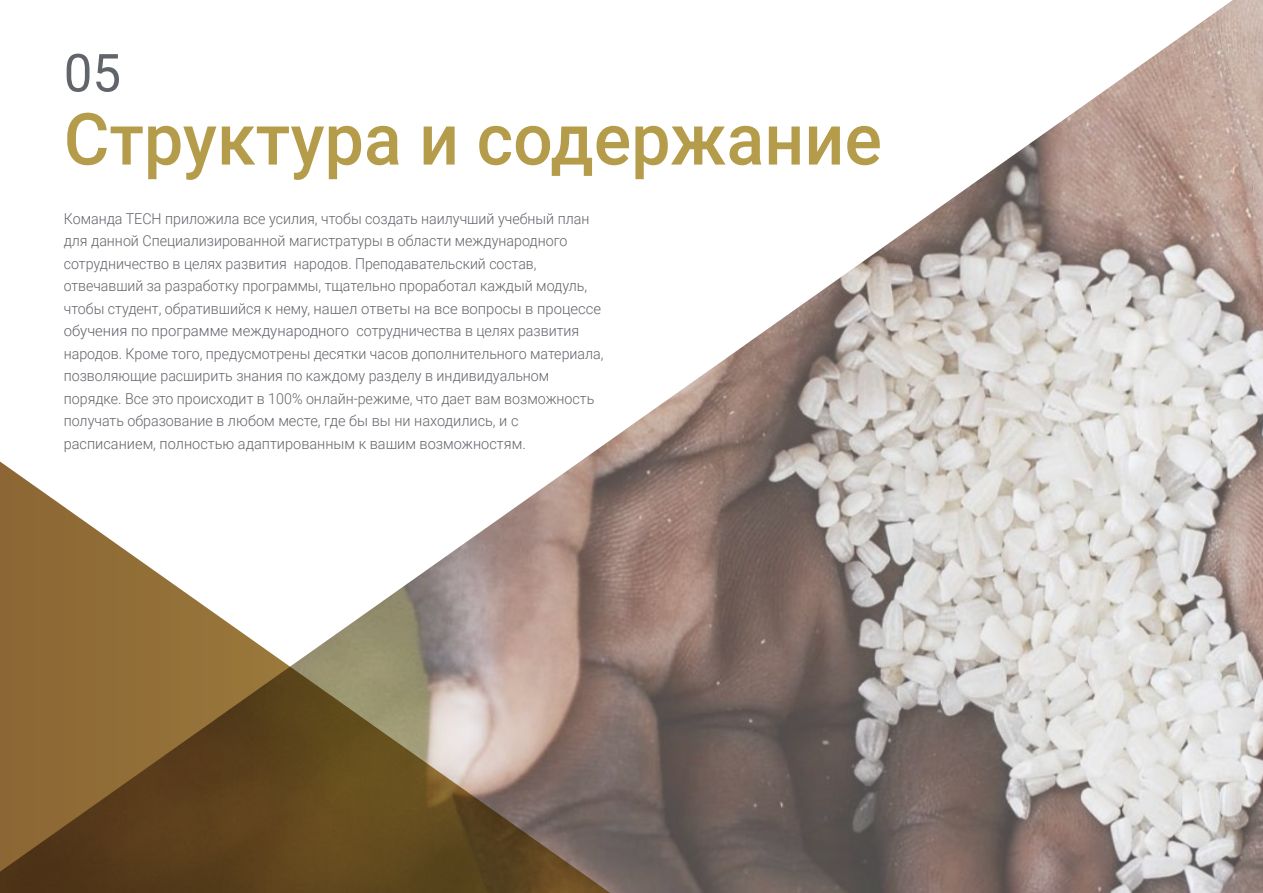
<style>
.page{position:relative;width:1263px;height:893px;background:#fff}
.page>*{position:absolute;margin:0;border:0;box-sizing:border-box;transform-origin:0 0}
.t1{font:500 72px "Roboto";color:#b49c4b}
.t2{font:52.5px "Roboto";color:#61646a}
.t3{font:300 15px/22.5px "Roboto";color:#61646a;scale:.95 1}
</style>
<div class="page">
<img style="left:602px;top:0;width:661px;height:893px">
<svg style="left:0;top:446px;width:640px;height:447px"></svg>
<h2 class="t2" style="left:64px;top:36px;width:59px">05</h2>
<h1 class="t1" style="left:64px;top:89px;width:820px">Структура и содержание</h1>
<p class="t3" style="left:64px;top:207px;width:570px">Команда TECH приложила все усилия, чтобы создать наилучший учебный план для данной Специализированной магистратуры в области международного сотрудничество в целях развития народов. Преподавательский состав, отвечавший за разработку программы, тщательно проработал каждый модуль, чтобы студент, обратившийся к нему, нашел ответы на все вопросы в процессе обучения по программе международного сотрудничества в целях развития народов. Кроме того, предусмотрены десятки часов дополнительного материала, позволяющие расширить знания по каждому разделу в индивидуальном порядке. Все это происходит в 100% онлайн-режиме, что дает вам возможность получать образование в любом месте, где бы вы ни находились, и с расписанием, полностью адаптированным к вашим возможностям.</p>
</div>
